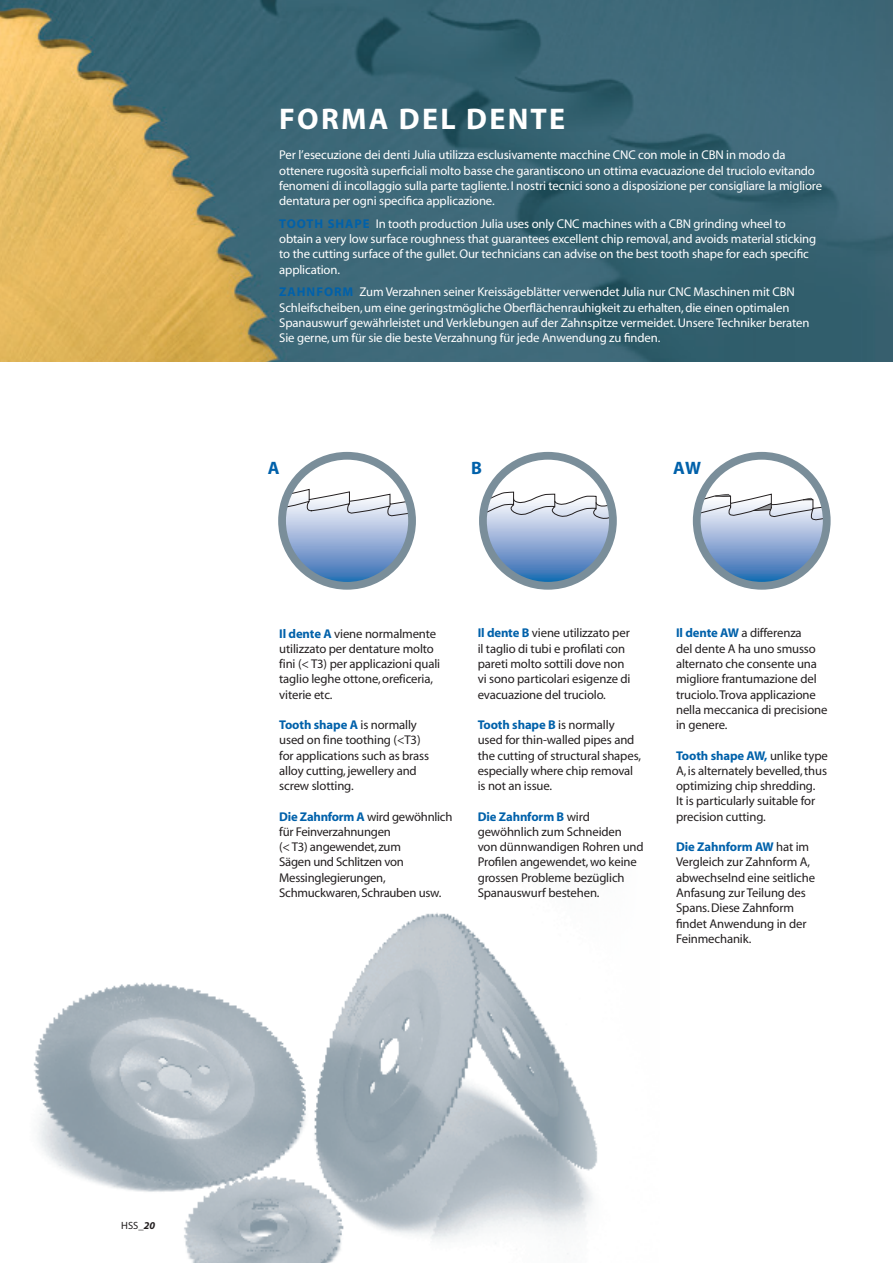
<style>
.page{position:relative;width:893px;height:1263px;background:#fff}
.page>*{position:absolute;margin:0;border:0;box-sizing:border-box;transform-origin:0 0}
.t1{font:700 30px "Myriad";letter-spacing:.075em;color:#fff}
.t2{font:700 18px "Myriad";color:#0161aa}
.t3{font:12.75px/15.3px "Myriad";letter-spacing:-.01em;color:#231f20}
.t4{font:12.75px/15.3px "Myriad";letter-spacing:-.01em;color:#fff}
.t5{font:10.5px "Myriad";color:#231f20}
.s1{font-weight:700;font-style:italic}
.s2{font-weight:700;color:#0161aa}
</style>
<div class="page">
<img style="left:33px;top:913px;width:564px;height:350px">
<img style="left:0;top:0;width:893px;height:361px">
<svg style="left:283px;top:456px;width:129px;height:128px"></svg>
<div style="left:278px;top:452px;width:138px;height:138px;border:8px solid #7a8e9a;border-radius:50%"></div>
<svg style="left:697px;top:456px;width:128px;height:128px"></svg>
<div style="left:693px;top:452px;width:138px;height:138px;border:8px solid #7a8e9a;border-radius:50%"></div>
<svg style="left:483px;top:456px;width:129px;height:128px"></svg>
<div style="left:479px;top:452px;width:138px;height:138px;border:8px solid #7a8e9a;border-radius:50%"></div>
<p class="t5" style="left:121px;top:1220px;width:35px">HSS_<span class="s1">20</span></p>
<h1 class="t1" style="left:279px;top:103px;width:288px">FORMA DEL DENTE</h1>
<p class="t4" style="left:279px;top:148px;width:545px">Per l’esecuzione dei denti Julia utilizza esclusivamente macchine CNC con mole in CBN in modo da ottenere rugosità superficiali molto basse che garantiscono un ottima evacuazione del truciolo evitando fenomeni di incollaggio sulla parte tagliente. I nostri tecnici sono a disposizione per consigliare la migliore dentatura per ogni specifica applicazione.</p>
<p class="t4" style="left:279px;top:217px;width:539px"><span class="s2">TOOTH SHAPE</span> In tooth production Julia uses only CNC machines with a CBN grinding wheel to obtain a very low surface roughness that guarantees excellent chip removal, and avoids material sticking to the cutting surface of the gullet. Our technicians can advise on the best tooth shape for each specific application.</p>
<p class="t4" style="left:279px;top:285px;width:532px"><span class="s2">ZAHNFORM</span> Zum Verzahnen seiner Kreissägeblätter verwendet Julia nur CNC Maschinen mit CBN Schleifscheiben, um eine geringstmögliche Oberflächenrauhigkeit zu erhalten, die einen optimalen Spanauswurf gewährleistet und Verklebungen auf der Zahnspitze vermeidet. Unsere Techniker beraten Sie gerne, um für sie die beste Verzahnung für jede Anwendung zu finden.</p>
<h2 class="t2" style="left:268px;top:459px;width:13px">A</h2>
<h2 class="t2" style="left:471px;top:459px;width:12px">B</h2>
<h2 class="t2" style="left:673px;top:459px;width:30px">AW</h2>
<p class="t3" style="left:279px;top:626px;width:163px"><span class="s2">Il dente A</span> viene normalmente utilizzato per dentature molto fini (&lt; T3) per applicazioni quali taglio leghe ottone, oreficeria, viterie etc.</p>
<p class="t3" style="left:279px;top:718px;width:151px"><span class="s2">Tooth shape A</span> is normally used on fine toothing (&lt;T3) for applications such as brass alloy cutting, jewellery and screw slotting.</p>
<p class="t3" style="left:279px;top:809px;width:175px"><span class="s2">Die Zahnform A</span> wird gewöhnlich für Feinverzahnungen<br>(&lt; T3) angewendet, zum<br>Sägen und Schlitzen von<br>Messinglegierungen,<br>Schmuckwaren, Schrauben usw.</p>
<p class="t3" style="left:478px;top:626px;width:154px"><span class="s2">Il dente B</span> viene utilizzato per il taglio di tubi e profilati con pareti molto sottili dove non vi sono particolari esigenze di evacuazione del truciolo.</p>
<p class="t3" style="left:478px;top:718px;width:165px"><span class="s2">Tooth shape B</span> is normally used for thin-walled pipes and the cutting of structural shapes, especially where chip removal is not an issue.</p>
<p class="t3" style="left:478px;top:809px;width:167px"><span class="s2">Die Zahnform B</span> wird gewöhnlich zum Schneiden von dünnwandigen Rohren und<br>Profilen angewendet, wo keine grossen Probleme bezüglich<br>Spanauswurf bestehen.</p>
<p class="t3" style="left:676px;top:626px;width:153px"><span class="s2">Il dente AW</span> a differenza<br>del dente A ha uno smusso alternato che consente una migliore frantumazione del truciolo. Trova applicazione nella meccanica di precisione in genere.</p>
<p class="t3" style="left:676px;top:748px;width:153px"><span class="s2">Tooth shape AW,</span> unlike type<br>A, is alternately bevelled, thus optimizing chip shredding.<br>It is particularly suitable for precision cutting.</p>
<p class="t3" style="left:676px;top:840px;width:141px"><span class="s2">Die Zahnform AW</span> hat im<br>Vergleich zur Zahnform A, abwechselnd eine seitliche<br>Anfasung zur Teilung des<br>Spans. Diese Zahnform findet Anwendung in der<br>Feinmechanik.</p>
</div>
